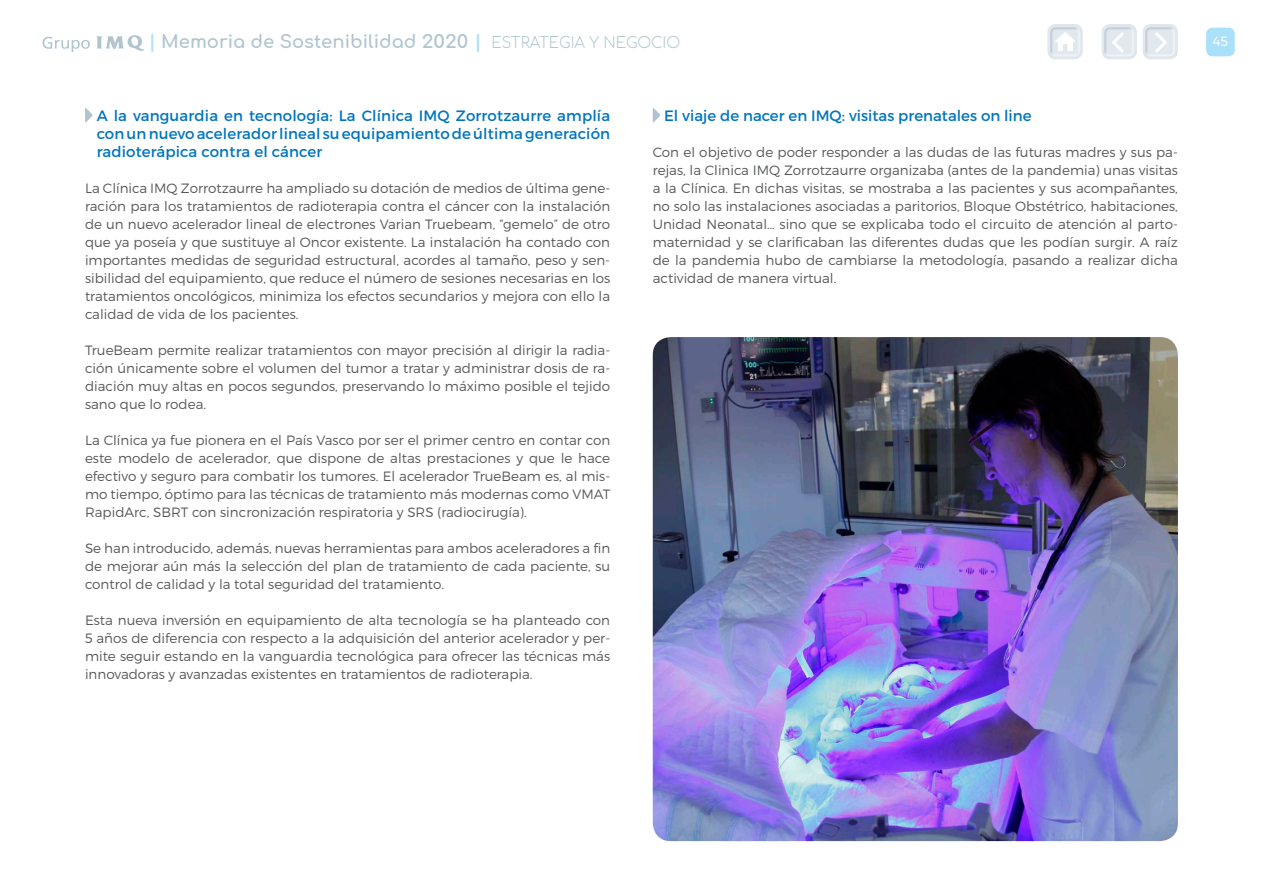
<style>
.page{position:relative;width:1263px;height:893px;background:#fff}
.page>*{position:absolute;margin:0;border:0;box-sizing:border-box;transform-origin:0 0}
.t1{font:700 18px "Comfortaa";color:#b0c5cf}
.t2{font:15px/18px "Montserrat";color:#0075bf;text-align:justify}
.t3{font:300 13.5px/18px "Montserrat";color:#57585a;text-align:justify}
.t4{font:300 13.5px "Montserrat";color:#fff}
.s1{color:#aae0f9}
.s2{font-weight:300;font-size:15px}
</style>
<div class="page">
<div style="left:1206px;top:28px;width:29px;height:28px;background:#aae0f9;border-radius:6px"></div>
<svg style="left:96px;top:35px;width:48px;height:16px"></svg>
<svg style="left:43px;top:37px;width:47px;height:15px"></svg>
<img style="left:1047px;top:24px;width:36px;height:35px">
<svg style="left:1055px;top:32px;width:20px;height:19px"></svg>
<img style="left:653px;top:337px;width:525px;height:504px">
<svg style="left:85px;top:108px;width:8px;height:15px"></svg>
<svg style="left:653px;top:108px;width:7px;height:15px"></svg>
<img style="left:1142px;top:24px;width:36px;height:35px">
<svg style="left:1154px;top:32px;width:14px;height:21px"></svg>
<img style="left:1101px;top:24px;width:36px;height:35px">
<svg style="left:1111px;top:32px;width:13px;height:21px"></svg>
<h1 class="t1" style="left:149px;top:25px;width:533px"><span class="s1">|</span> Memoria de Sostenibilidad 2020 <span class="s1">|</span> <span class="s2">ESTRATEGIA Y NEGOCIO</span></h1>
<p class="t4" style="left:1213px;top:33px;width:17px">45</p>
<p class="t2" style="left:97px;top:107px;width:515px">A la vanguardia en tecnología: La Clínica IMQ Zorrotzaurre amplía con un nuevo acelerador lineal su equipamiento de última generación radioterápica contra el cáncer</p>
<p class="t3" style="left:85px;top:179px;width:527px">La Clínica IMQ Zorrotzaurre ha ampliado su dotación de medios de última gene&shy;ración para los tratamientos de radioterapia contra el cáncer con la instalación de un nuevo acelerador lineal de electrones Varian Truebeam, “gemelo” de otro que ya poseía y que sustituye al Oncor existente. La instalación ha contado con importantes medidas de seguridad estructural, acordes al tamaño, peso y sen&shy;sibilidad del equipamiento, que reduce el número de sesiones necesarias en los tratamientos oncológicos, minimiza los efectos secundarios y mejora con ello la calidad de vida de los pacientes.</p>
<p class="t3" style="left:85px;top:341px;width:527px">TrueBeam permite realizar tratamientos con mayor precisión al dirigir la radia&shy;ción únicamente sobre el volumen del tumor a tratar y administrar dosis de ra&shy;diación muy altas en pocos segundos, preservando lo máximo posible el tejido sano que lo rodea.</p>
<p class="t3" style="left:85px;top:431px;width:527px">La Clínica ya fue pionera en el País Vasco por ser el primer centro en contar con este modelo de acelerador, que dispone de altas prestaciones y que le hace efectivo y seguro para combatir los tumores. El acelerador TrueBeam es, al mis&shy;mo tiempo, óptimo para las técnicas de tratamiento más modernas como VMAT RapidArc, SBRT con sincronización respiratoria y SRS (radiocirugía).</p>
<p class="t3" style="left:85px;top:539px;width:527px">Se han introducido, además, nuevas herramientas para ambos aceleradores a fin de mejorar aún más la selección del plan de tratamiento de cada paciente, su control de calidad y la total seguridad del tratamiento.</p>
<p class="t3" style="left:85px;top:611px;width:527px">Esta nueva inversión en equipamiento de alta tecnología se ha planteado con 5 años de diferencia con respecto a la adquisición del anterior acelerador y per&shy;mite seguir estando en la vanguardia tecnológica para ofrecer las técnicas más innovadoras y avanzadas existentes en tratamientos de radioterapia.</p>
<p class="t2" style="left:664px;top:107px;width:369px">El viaje de nacer en IMQ: visitas prenatales on line</p>
<p class="t3" style="left:653px;top:143px;width:527px">Con el objetivo de poder responder a las dudas de las futuras madres y sus pa&shy;rejas, la Clinica IMQ Zorrotzaurre organizaba (antes de la pandemia) unas visitas a la Clínica. En dichas visitas, se mostraba a las pacientes y sus acompañantes, no solo las instalaciones asociadas a paritorios, Bloque Obstétrico, habitaciones, Unidad Neonatal… sino que se explicaba todo el circuito de atención al parto&shy;maternidad y se clarificaban las diferentes dudas que les podían surgir. A raíz de la pandemia hubo de cambiarse la metodología, pasando a realizar dicha actividad de manera virtual.</p>
</div>
